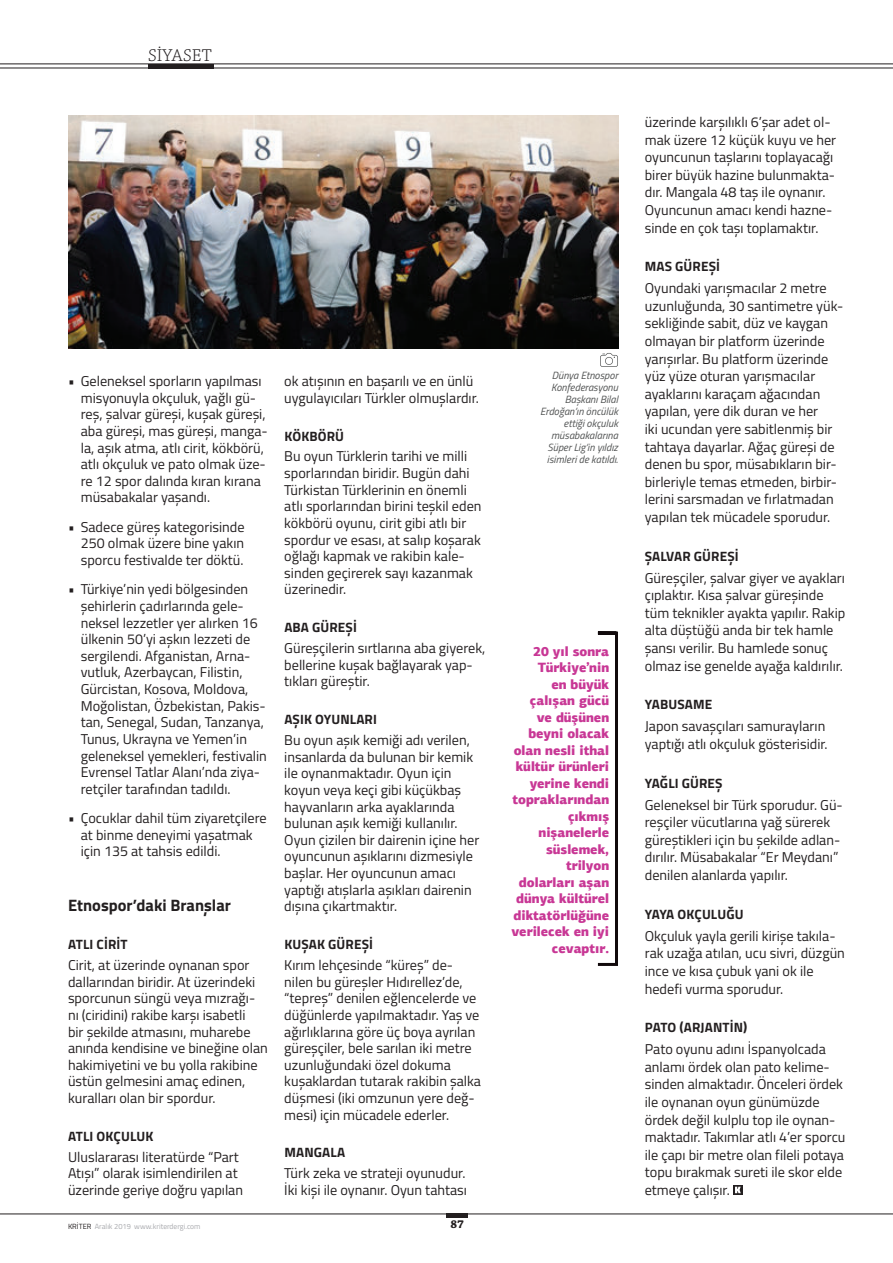
<style>
.page{position:relative;width:893px;height:1263px;background:#fff}
.page>*{position:absolute;margin:0;border:0;box-sizing:border-box;transform-origin:0 0}
.t1{font:300 18px "Chaparral Pro";letter-spacing:.005em;color:#231f20}
.t2{font:700 16.5px "Titillium Web";color:#231f20}
.t3{font:14.25px/16.6px "Titillium Web";color:#231f20}
.t4{font:900 13.5px/16.5px "PF Agora Sans Pro";color:#c83795;text-align:right;scale:.95 1}
.t5{font:700 13.5px "Titillium Web";letter-spacing:.01em;color:#231f20}
.t6{font:700 12px "Chaparral Pro";color:#231f20}
.t7{font:italic 10.5px/12px "Titillium Web";color:#505252;text-align:right}
.t8{font:7.5px "Titillium Web";color:#a8a9ad}
.s1{color:#231f20}
</style>
<div class="page">
<svg style="left:733px;top:1185px;width:10px;height:10px"></svg>
<svg style="left:735px;top:1187px;width:6px;height:6px"></svg>
<img style="left:68px;top:116px;width:550px;height:233px">
<svg style="left:597px;top:631px;width:21px;height:335px"></svg>
<svg style="left:600px;top:353px;width:18px;height:14px"></svg>
<hr style="left:446px;top:1214px;width:22px;height:4px;background:#231f20">
<hr style="left:0;top:1214px;width:893px;height:1px;background:#231f20">
<hr style="left:0;top:64px;width:893px;height:1px;background:#231f20">
<hr style="left:0;top:68px;width:893px;height:1px;background:#231f20">
<hr style="left:148px;top:64px;width:65px;height:4px;background:#231f20">
<p class="t1" style="left:148px;top:45px;width:65px">SİYASET</p>
<p class="t3" style="left:81px;top:372px;width:189px;text-indent:-13px">• Geleneksel sporların yapılması misyonuyla okçuluk, yağlı gü&shy;reş, şalvar güreşi, kuşak güreşi, aba güreşi, mas güreşi, manga&shy;la, aşık atma, atlı cirit, kökbörü, atlı okçuluk ve pato olmak üze&shy;re 12 spor dalında kıran kırana müsabakalar yaşandı.</p>
<p class="t3" style="left:81px;top:518px;width:165px;text-align:justify;text-indent:-13px">• Sadece güreş kategorisinde 250 olmak üzere bine yakın sporcu festivalde ter döktü.</p>
<p class="t3" style="left:81px;top:580px;width:188px;text-indent:-13px">• Türkiye’nin yedi bölgesinden şehirlerin çadırlarında gele&shy;neksel lezzetler yer alırken 16 ülkenin 50’yi aşkın lezzeti de sergilendi. Afganistan, Arna&shy;vutluk, Azerbaycan, Filistin,<br>Gürcistan, Kosova, Moldova,<br>Moğolistan, Özbekistan, Pakis&shy;tan, Senegal, Sudan, Tanzanya,<br>Tunus, Ukrayna ve Yemen’in geleneksel yemekleri, festivalin<br>Evrensel Tatlar Alanı’nda ziya&shy;retçiler tarafından tadıldı.</p>
<p class="t3" style="left:81px;top:809px;width:187px;text-indent:-13px">• Çocuklar dahil tüm ziyaretçilere at binme deneyimi yaşatmak için 135 at tahsis edildi.</p>
<p class="t2" style="left:68px;top:893px;width:164px">Etnospor’daki Branşlar</p>
<p class="t5" style="left:68px;top:934px;width:61px">ATLI CIRIT</p>
<p class="t3" style="left:68px;top:956px;width:201px">Cirit, at üzerinde oynanan spor dallarından biridir. At üzerindeki sporcunun süngü veya mızrağı&shy;nı (ciridini) rakibe karşı isabetli<br>bir şekilde atmasını, muharebe anında kendisine ve bineğine olan hakimiyetini ve bu yolla rakibine üstün gelmesini amaç edinen, kuralları olan bir spordur.</p>
<p class="t5" style="left:68px;top:1126px;width:87px">ATLI OKÇULUK</p>
<p class="t3" style="left:68px;top:1148px;width:177px">Uluslararası literatürde “Part<br>Atışı” olarak isimlendirilen at üzerinde geriye doğru yapılan</p>
<p class="t8" style="left:68px;top:1221px;width:134px"><span class="s1">KRİTER</span> Aralık 2019 www.kriterdergi.com</p>
<p class="t3" style="left:284px;top:372px;width:196px">ok atışının en başarılı ve en ünlü uygulayıcıları Türkler olmuşlardır.</p>
<p class="t5" style="left:284px;top:426px;width:61px">KÖKBÖRÜ</p>
<p class="t3" style="left:284px;top:447px;width:199px">Bu oyun Türklerin tarihi ve milli sporlarından biridir. Bugün dahi<br>Türkistan Türklerinin en önemli atlı sporlarından birini teşkil eden kökbörü oyunu, cirit gibi atlı bir spordur ve esası, at salıp koşarak oğlağı kapmak ve rakibin kale&shy;sinden geçirerek sayı kazanmak üzerinedir.</p>
<p class="t5" style="left:284px;top:617px;width:72px">ABA GÜREŞI</p>
<p class="t3" style="left:284px;top:639px;width:202px">Güreşçilerin sırtlarına aba giyerek, bellerine kuşak bağlayarak yap&shy;tıkları güreştir.</p>
<p class="t5" style="left:284px;top:709px;width:94px">AŞIK OYUNLARI</p>
<p class="t3" style="left:284px;top:731px;width:197px">Bu oyun aşık kemiği adı verilen, insanlarda da bulunan bir kemik ile oynanmaktadır. Oyun için koyun veya keçi gibi küçükbaş hayvanların arka ayaklarında bulunan aşık kemiği kullanılır.<br>Oyun çizilen bir dairenin içine her oyuncunun aşıklarını dizmesiyle başlar. Her oyuncunun amacı yaptığı atışlarla aşıkları dairenin dışına çıkartmaktır.</p>
<p class="t5" style="left:284px;top:934px;width:88px">KUŞAK GÜREŞI</p>
<p class="t3" style="left:284px;top:956px;width:198px">Kırım lehçesinde “küreş” de&shy;nilen bu güreşler Hıdırellez’de, “tepreş” denilen eğlencelerde ve düğünlerde yapılmaktadır. Yaş ve ağırlıklarına göre üç boya ayrılan güreşçiler, bele sarılan iki metre uzunluğundaki özel dokuma kuşaklardan tutarak rakibin şalka düşmesi (iki omzunun yere değ&shy;mesi) için mücadele ederler.</p>
<p class="t5" style="left:284px;top:1142px;width:62px">MANGALA</p>
<p class="t3" style="left:284px;top:1164px;width:184px">Türk zeka ve strateji oyunudur.<br>İki kişi ile oynanır. Oyun tahtası</p>
<p class="t6" style="left:450px;top:1217px;width:15px">87</p>
<p class="t7" style="left:540px;top:369px;width:79px">Dünya Etnospor<br>Konfederasyonu<br>Başkanı Bilal<br>Erdoğan’ın öncülük ettiği okçuluk müsabakalarına<br>Süper Lig’in yıldız isimleri de katıldı.</p>
<p class="t4" style="left:511px;top:643px;width:104px">20 yıl sonra<br>Türkiye’nin<br>en büyük çalışan gücü ve düşünen beyni olacak olan nesli ithal kültür ürünleri yerine kendi topraklarından çıkmış nişanelerle süslemek, trilyon dolarları aşan dünya kültürel diktatörlüğüne verilecek en iyi cevaptır.</p>
<p class="t3" style="left:645px;top:112px;width:193px;line-height:17.5px">üzerinde karşılıklı 6’şar adet ol&shy;mak üzere 12 küçük kuyu ve her oyuncunun taşlarını toplayacağı birer büyük hazine bulunmakta&shy;dır. Mangala 48 taş ile oynanır.<br>Oyuncunun amacı kendi hazne&shy;sinde en çok taşı toplamaktır.</p>
<p class="t5" style="left:645px;top:256px;width:75px">MAS GÜREŞI</p>
<p class="t3" style="left:645px;top:279px;width:200px;line-height:17.5px">Oyundaki yarışmacılar 2 metre uzunluğunda, 30 santimetre yük&shy;sekliğinde sabit, düz ve kaygan olmayan bir platform üzerinde yarışırlar. Bu platform üzerinde yüz yüze oturan yarışmacılar ayaklarını karaçam ağacından yapılan, yere dik duran ve her<br>iki ucundan yere sabitlenmiş bir tahtaya dayarlar. Ağaç güreşi de denen bu spor, müsabıkların bir&shy;birleriyle temas etmeden, birbir&shy;lerini sarsmadan ve fırlatmadan yapılan tek mücadele sporudur.</p>
<p class="t5" style="left:645px;top:546px;width:93px">ŞALVAR GÜREŞI</p>
<p class="t3" style="left:645px;top:568px;width:202px;line-height:17.5px">Güreşçiler, şalvar giyer ve ayakları çıplaktır. Kısa şalvar güreşinde tüm teknikler ayakta yapılır. Rakip alta düştüğü anda bir tek hamle şansı verilir. Bu hamlede sonuç olmaz ise genelde ayağa kaldırılır.</p>
<p class="t5" style="left:645px;top:694px;width:69px">YABUSAME</p>
<p class="t3" style="left:645px;top:717px;width:184px;line-height:17.5px">Japon savaşçıları samurayların yaptığı atlı okçuluk gösterisidir.</p>
<p class="t5" style="left:645px;top:773px;width:79px">YAĞLI GÜREŞ</p>
<p class="t3" style="left:645px;top:795px;width:199px;line-height:17.5px">Geleneksel bir Türk sporudur. Gü&shy;reşçiler vücutlarına yağ sürerek güreştikleri için bu şekilde adlan&shy;dırılır. Müsabakalar “Er Meydanı” denilen alanlarda yapılır.</p>
<p class="t5" style="left:645px;top:904px;width:100px">YAYA OKÇULUĞU</p>
<p class="t3" style="left:645px;top:926px;width:202px;line-height:17.5px">Okçuluk yayla gerili kirişe takıla&shy;rak uzağa atılan, ucu sivri, düzgün ince ve kısa çubuk yani ok ile hedefi vurma sporudur.</p>
<p class="t5" style="left:645px;top:1017px;width:104px">PATO (ARJANTIN)</p>
<p class="t3" style="left:645px;top:1040px;width:202px;line-height:17.5px">Pato oyunu adını İspanyolcada anlamı ördek olan pato kelime&shy;sinden almaktadır. Önceleri ördek ile oynanan oyun günümüzde ördek değil kulplu top ile oynan&shy;maktadır. Takımlar atlı 4’er sporcu ile çapı bir metre olan fileli potaya topu bırakmak sureti ile skor elde etmeye çalışır.</p>
</div>
